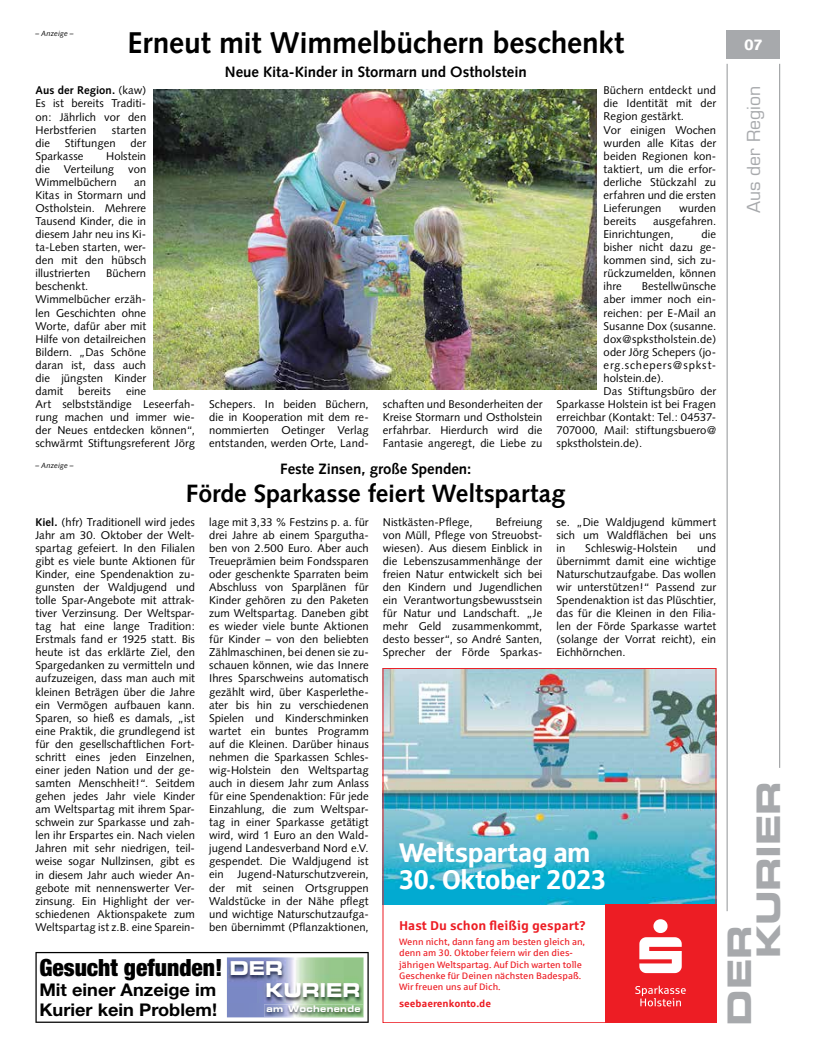
<style>
.page{position:relative;width:819px;height:1053px;background:#fff}
.page>*{position:absolute;margin:0;border:0;box-sizing:border-box;transform-origin:0 0}
.t1{font:32.5px/28.9px "Eurostile LT Std Bold Ex 2";letter-spacing:-.01em;color:#a7a9ac}
.t2{font:700 30px "Syntax LT Std";letter-spacing:-.005em;color:#000}
.t3{font:27px "Sparkasse Head";color:#fff}
.t4{font:700 25px "Syntax LT Std";color:#000}
.t5{font:900 condensed 23.75px "Helvetica Neue";color:#000}
.t6{font:19.12px/21.9px "Eurostile LT Std Bold Ex 2";letter-spacing:-.01em;color:#fff;scale:.91 1}
.t7{font:700 17.5px/20px "Helvetica Neue";color:#000;scale:1.04 1}
.t8{font:17.5px "Eurostile LT Std";letter-spacing:-.005em;color:#a7a9ac}
.t9{font:700 15px "Syntax LT Std";color:#000}
.t10{font:900 15px "Syntax LT Std";color:#fff}
.t11{font:700 12.75px "Sparkasse Rg";color:#ed1d24}
.t12{font:11.25px/13px "Syntax";letter-spacing:.005em;color:#000;text-align:justify}
.t13{font:11.25px "Syntax";letter-spacing:.07em;color:#000}
.t14{font:700 10px "Sparkasse Rg";color:#ed1d24}
.t15{font:9.38px/11.2px "Sparkasse Rg";color:#ed1d24}
.t16{font:9.12px "Eurostile Bold Extended Two";letter-spacing:.04em;color:#fff;scale:.91 1}
.t17{font:italic 7.5px "Syntax LT Std";letter-spacing:.015em;color:#000}
.s1{font-weight:700}
</style>
<div class="page">
<hr style="left:726px;top:64px;width:1px;height:847px;background:#939598">
<hr style="left:779px;top:64px;width:1px;height:703px;background:#939598">
<div style="left:726px;top:30px;width:54px;height:29px;background:#a7a9ac"></div>
<img style="left:385px;top:670px;width:329px;height:234px">
<div style="left:605px;top:904px;width:111px;height:118px;background:#ed1d24"></div>
<svg style="left:635px;top:985px;width:50px;height:21px"></svg>
<svg style="left:639px;top:919px;width:42px;height:54px"></svg>
<div style="left:383px;top:668px;width:333px;height:354px;border:1px solid #ed1d24"></div>
<img style="left:153px;top:89px;width:443px;height:300px">
<svg style="left:35px;top:951px;width:334px;height:71px"></svg>
<img style="left:228px;top:960px;width:134px;height:42px">
<img style="left:264px;top:1004px;width:99px;height:12px">
<p class="t17" style="left:35px;top:29px;width:40px">– Anzeige –</p>
<p class="t2" style="left:127px;top:25px;width:498px">Erneut mit Wimmelbüchern beschenkt</p>
<p class="t9" style="left:225px;top:63px;width:303px">Neue Kita-Kinder in Stormarn und Ostholstein</p>
<p class="t12" style="left:35px;top:84px;width:112px"><span class="s1">Aus der Region.</span> (kaw)<br>Es ist bereits Traditi&shy;on: Jährlich vor den Herbstferien</p>
<p class="t12" style="left:112px;top:123px;width:36px">starten</p>
<p class="t12" style="left:35px;top:136px;width:16px">die</p>
<p class="t12" style="left:65px;top:136px;width:52px">Stiftungen</p>
<p class="t12" style="left:130px;top:136px;width:17px">der</p>
<p class="t12" style="left:35px;top:149px;width:50px">Sparkasse</p>
<p class="t12" style="left:35px;top:149px;width:112px;text-indent:71px">Holstein die Verteilung von Wimmelbüchern</p>
<p class="t12" style="left:35px;top:175px;width:112px;text-indent:99px">an Kitas in Stormarn und Ostholstein. Mehrere Tausend Kinder, die in diesem Jahr neu ins Ki&shy;ta-Leben starten, wer&shy;den mit den hübsch illustrierten</p>
<p class="t12" style="left:106px;top:267px;width:42px">Büchern</p>
<p class="t12" style="left:35px;top:280px;width:112px;text-align:left">beschenkt.<br>Wimmelbücher erzäh&shy;len Geschichten ohne<br>Worte, dafür aber mit<br>Hilfe von detailreichen<br>Bildern. „Das Schöne daran ist, dass auch die jüngsten Kinder damit</p>
<p class="t12" style="left:78px;top:384px;width:34px">bereits</p>
<p class="t12" style="left:35px;top:384px;width:161px;text-align:left;text-indent:91px">eine<br>Art selbstständige Leseerfah&shy;rung machen und immer wie&shy;der Neues entdecken können“, schwärmt Stiftungsreferent Jörg</p>
<p class="t12" style="left:209px;top:397px;width:161px">Schepers. In beiden Büchern, die in Kooperation mit dem re&shy;nommierten Oetinger Verlag entstanden, werden Orte, Land-</p>
<p class="t12" style="left:383px;top:397px;width:161px">schaften und Besonderheiten der Kreise Stormarn und Ostholstein erfahrbar. Hierdurch wird die Fantasie angeregt, die Liebe zu</p>
<p class="t12" style="left:603px;top:84px;width:114px;text-align:left">Büchern entdeckt und die Identität mit der<br>Region gestärkt.<br>Vor einigen Wochen wurden alle Kitas der beiden Regionen kon&shy;taktiert, um die erfor&shy;derliche Stückzahl zu erfahren und die ersten<br>Lieferungen</p>
<p class="t12" style="left:679px;top:201px;width:39px">wurden</p>
<p class="t12" style="left:603px;top:215px;width:114px;text-indent:49px">ausgefahren.<br>Einrichtungen,</p>
<p class="t12" style="left:603px;top:215px;width:34px">bereits</p>
<p class="t12" style="left:603px;top:228px;width:114px;text-indent:98px">die bisher nicht dazu ge&shy;kommen sind, sich zu&shy;rückzumelden, können ihre</p>
<p class="t12" style="left:641px;top:280px;width:76px">Bestellwünsche</p>
<p class="t12" style="left:603px;top:293px;width:114px">aber immer noch ein-</p>
<p class="t12" style="left:603px;top:306px;width:114px">reichen: per E-Mail an</p>
<p class="t12" style="left:603px;top:319px;width:114px">Susanne Dox (susanne.</p>
<p class="t12" style="left:603px;top:332px;width:114px">dox@spkstholstein.de)</p>
<p class="t12" style="left:603px;top:345px;width:114px">oder Jörg Schepers (jo-</p>
<p class="t13" style="left:603px;top:358px;width:114px">erg.schepers@spkst-</p>
<p class="t12" style="left:603px;top:371px;width:62px">holstein.de).</p>
<p class="t12" style="left:603px;top:384px;width:114px">Das Stiftungsbüro der</p>
<p class="t12" style="left:556px;top:397px;width:161px">Sparkasse Holstein ist bei Fragen</p>
<p class="t12" style="left:556px;top:410px;width:161px">erreichbar (Kontakt: Tel.: 04537-</p>
<p class="t12" style="left:556px;top:424px;width:161px">707000, Mail: stiftungsbuero@</p>
<p class="t12" style="left:556px;top:437px;width:87px">spkstholstein.de).</p>
<p class="t9" style="left:280px;top:460px;width:193px">Feste Zinsen, große Spenden:</p>
<p class="t4" style="left:186px;top:478px;width:381px">Förde Sparkasse feiert Weltspartag</p>
<p class="t12" style="left:383px;top:515px;width:91px">Nistkästen-Pflege,</p>
<p class="t17" style="left:35px;top:461px;width:40px">– Anzeige –</p>
<p class="t12" style="left:35px;top:515px;width:161px"><span class="s1">Kiel.</span> (hfr) Traditionell wird jedes Jahr am 30. Oktober der Welt&shy;spartag gefeiert. In den Filialen gibt es viele bunte Aktionen fü r Kinder, eine Spendenaktion zu&shy;gunsten der Waldjugend und tolle Spar-Angebote mit attrak&shy;tiver Verzinsung. Der Weltspar&shy;tag hat eine lange Tradition:<br>Erstmals fand er 1925 statt. Bis heute ist das erklärte Ziel, den Spargedanken zu vermitteln und aufzuzeigen, dass man auch mit kleinen Beträgen ü ber die Jahre ein Vermögen aufbauen kann.<br>Sparen, so hieß es damals, „ist eine Praktik, die grundlegend ist fü r den gesellschaftlichen Fort&shy;schritt eines jeden Einzelnen, einer jeden Nation und der ge&shy;samten Menschheit!“. Seitdem gehen jedes Jahr viele Kinder am Weltspartag mit ihrem Spar&shy;schwein zur Sparkasse und zah&shy;len ihr Erspartes ein. Nach vielen Jahren mit sehr niedrigen, teil&shy;weise sogar Nullzinsen, gibt es in diesem Jahr auch wieder An&shy;gebote mit nennenswerter Ver&shy;zinsung. Ein Highlight der ver&shy;schiedenen Aktionspakete zum Weltspartag ist z.B. eine Sparein-</p>
<p class="t12" style="left:209px;top:515px;width:161px">lage mit 3,33 % Festzins p. a. fü r drei Jahre ab einem Spargutha&shy;ben von 2.500 Euro. Aber auch Treueprämien beim Fondssparen oder geschenkte Sparraten beim Abschluss von Sparplänen fü r Kinder gehören zu den Paketen zum Weltspartag. Daneben gibt es wieder viele bunte Aktionen fü r Kinder – von den beliebten Zählmaschinen, bei denen sie zu&shy;schauen können, wie das Innere Ihres Sparschweins automatisch gezählt wird, ü ber Kasperlethe&shy;ater bis hin zu verschiedenen Spielen und Kinderschminken wartet ein buntes Programm auf die Kleinen. Darü ber hinaus nehmen die Sparkassen Schles&shy;wig-Holstein den Weltspartag auch in diesem Jahr zum Anlass fü r eine Spendenaktion: Fü r jede Einzahlung, die zum Weltspar&shy;tag in einer Sparkasse getätigt wird, wird 1 Euro an den Wald&shy;jugend Landesverband Nord e.V. gespendet. Die Waldjugend ist ein Jugend-Naturschutzverein, der mit seinen Ortsgruppen Waldstücke in der Nähe pflegt und wichtige Naturschutzaufga&shy;ben ü bernimmt (Pflanzaktionen,</p>
<p class="t12" style="left:383px;top:515px;width:161px;text-indent:113px">Befreiung von Mü ll, Pflege von Streuobst&shy;wiesen). Aus diesem Einblick in die Lebenszusammenhänge der freien Natur entwickelt sich bei den Kindern und Jugendlichen ein Verantwortungsbewusstsein fü r Natur und Landschaft. „Je mehr Geld zusammenkommt, desto besser“, so André Santen, Sprecher der Förde Sparkas-</p>
<p class="t12" style="left:556px;top:515px;width:161px">se. „Die Waldjugend kü mmert sich um Waldflächen bei uns in</p>
<p class="t12" style="left:556px;top:541px;width:161px;text-indent:141px">und ü bernimmt damit eine wichtige Naturschutzaufgabe. Das wollen wir unterstützen!“ Passend zur Spendenaktion ist das Plüschtier, das fü r die Kleinen in den Filia&shy;len der Fö rde Sparkasse wartet (solange der Vorrat reicht), ein Eichhörnchen.</p>
<p class="t12" style="left:585px;top:541px;width:94px">Schleswig-Holstein</p>
<p class="t3" style="left:399px;top:834px;width:192px">Weltspartag am</p>
<p class="t3" style="left:399px;top:862px;width:208px">30. Oktober 2023</p>
<p class="t11" style="left:399px;top:917px;width:188px">Hast Du schon fleißig gespart?</p>
<p class="t15" style="left:399px;top:935px;width:187px">Wenn nicht, dann fang am besten gleich an, denn am 30. Oktober feiern wir den dies&shy;jährigen Weltspartag. Auf Dich warten tolle Geschenke für Deinen nächsten Badespaß.<br>Wir freuen uns auf Dich.</p>
<p class="t5" style="left:39px;top:952px;width:185px">Gesucht gefunden!</p>
<p class="t7" style="left:39px;top:979px;width:172px">Mit einer Anzeige im<br>Kurier kein Problem!</p>
<p class="t6" style="left:265px;top:957px;width:106px;text-indent:-36px">DER<br>KURIER</p>
<p class="t16" style="left:266px;top:1001px;width:105px">am Wochenende</p>
<p class="t14" style="left:399px;top:996px;width:93px">seebaerenkonto.de</p>
<p class="t10" style="left:744px;top:36px;width:20px">07</p>
<p class="t8" style="left:743px;top:213px;width:128px;rotate:-90deg">Aus der Region</p>
<p class="t1" style="left:724px;top:958px;width:179px;text-indent:-67px;rotate:-90deg">DER<br>KURIER</p>
</div>
